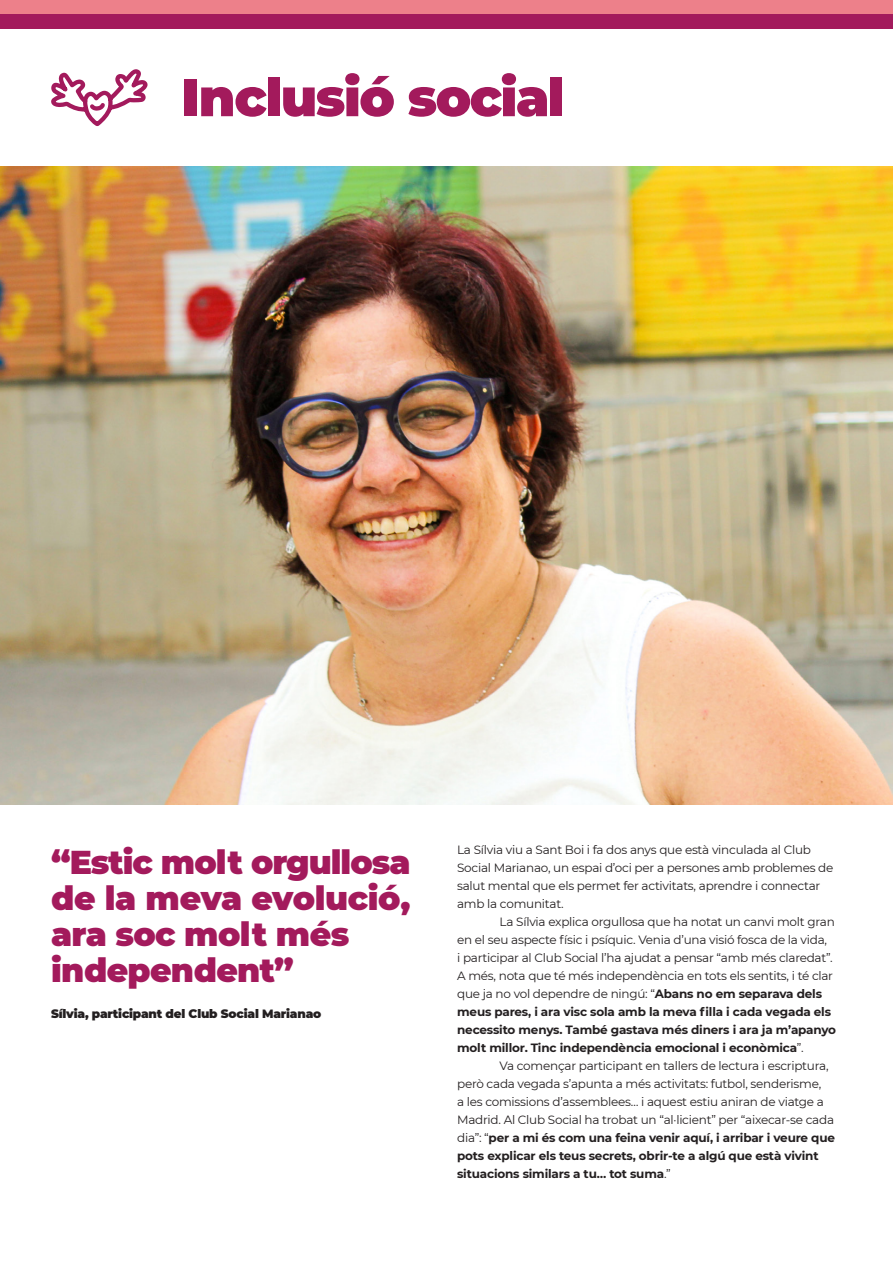
<style>
.page{position:relative;width:893px;height:1263px;background:#fff}
.page>*{position:absolute;margin:0;border:0;box-sizing:border-box;transform-origin:0 0}
.t1{font:900 52.5px "Montserrat";letter-spacing:-.03em;color:#a31a5c}
.t2{font:900 33px/36px "Montserrat";letter-spacing:-.02em;color:#a31a5c}
.t3{font:12px/18px "Montserrat";letter-spacing:-.02em;color:#231f20}
.t4{font:900 12px "Montserrat";letter-spacing:-.015em;color:#231f20}
.s1{font-weight:700}
</style>
<div class="page">
<img style="left:0;top:166px;width:893px;height:638px">
<div style="left:0;top:0;width:893px;height:14px;background:#ed808a"></div>
<div style="left:0;top:14px;width:893px;height:14px;background:#a31a5c"></div>
<svg style="left:51px;top:69px;width:97px;height:58px"></svg>
<h1 class="t1" style="left:182px;top:58px;width:385px">Inclusió social</h1>
<h2 class="t2" style="left:51px;top:842px;width:361px">“Estic molt orgullosa de la meva evolució, ara soc molt més independent”</h2>
<p class="t4" style="left:51px;top:1005px;width:272px">Sílvia, participant del Club Social Marianao</p>
<p class="t3" style="left:457px;top:840px;width:378px">La Sílvia viu a Sant Boi i fa dos anys que està vinculada al Club Social Marianao, un espai d’oci per a persones amb problemes de salut mental que els permet fer activitats, aprendre i connectar amb la comunitat.</p>
<p class="t3" style="left:457px;top:912px;width:380px;text-indent:43px">La Sílvia explica orgullosa que ha notat un canvi molt gran en el seu aspecte físic i psíquic. Venia d’una visió fosca de la vida,<br>i participar al Club Social l’ha ajudat a pensar “amb més claredat”.<br>A més, nota que té més independència en tots els sentits, i té clar que ja no vol dependre de ningú: “<span class="s1">Abans no em separava dels meus pares, i ara visc sola amb la meva filla i cada vegada els necessito menys. També gastava més diners i ara ja m’apanyo molt millor. Tinc independència emocional i econòmica</span>”.</p>
<p class="t3" style="left:457px;top:1056px;width:379px;text-indent:43px">Va començar participant en tallers de lectura i escriptura, però cada vegada s’apunta a més activitats: futbol, senderisme,<br>a les comissions d’assemblees… i aquest estiu aniran de viatge a Madrid. Al Club Social ha trobat un “al·licient” per “aixecar-se cada dia”: “<span class="s1">per a mi és com una feina venir aquí, i arribar i veure que pots explicar els teus secrets, obrir-te a algú que està vivint situacions similars a tu… tot suma</span>.”</p>
</div>
